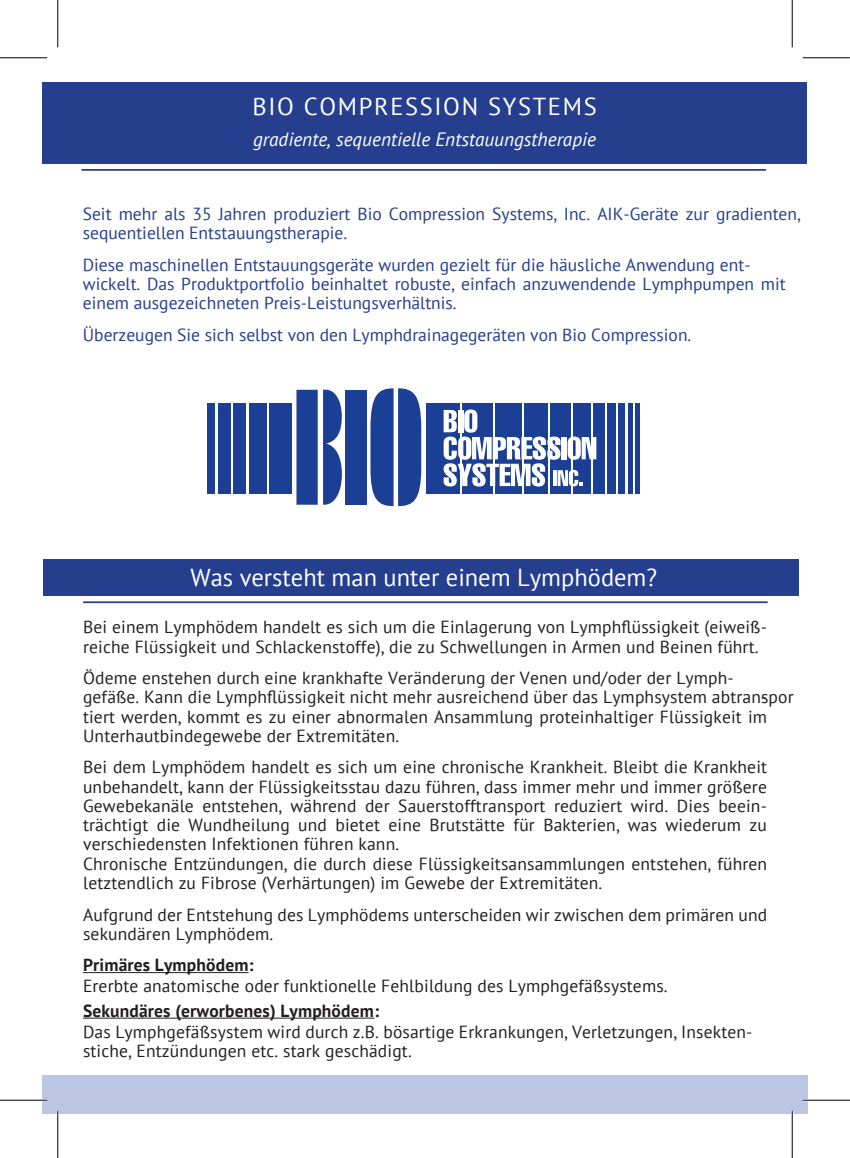
<style>
.page{position:relative;width:850px;height:1158px;background:#fff}
.page>*{position:absolute;margin:0;border:0;box-sizing:border-box;transform-origin:0 0}
.t1{font:24.5px "PT Sans";color:#fff}
.t2{font:24.5px "PT Sans";letter-spacing:.065em;color:#fff}
.t3{font:italic 19.25px "PT Sans";color:#fff}
.t4{font:17.5px/19.2px "PT Sans";letter-spacing:.01em;color:#231f20}
.t5{font:17.5px/19.2px "PT Sans";color:#253f8e}
.t6{font:700 17.5px "PT Sans";letter-spacing:.01em;color:#231f20}
</style>
<div class="page">
<div style="left:43px;top:82px;width:764px;height:81px;background:#253f8e"></div>
<hr style="left:81px;top:169px;width:685px;height:2px;background:#253f8e">
<div style="left:43px;top:559px;width:756px;height:37px;background:#253f8e"></div>
<hr style="left:83px;top:601px;width:684px;height:2px;background:#253f8e">
<hr style="left:83px;top:972px;width:166px;height:1px;background:#231f20">
<hr style="left:83px;top:1017px;width:291px;height:1px;background:#231f20">
<div style="left:207px;top:402px;width:8px;height:91px;background:#1b3f94"></div>
<div style="left:218px;top:402px;width:13px;height:91px;background:#1b3f94"></div>
<div style="left:233px;top:402px;width:13px;height:91px;background:#1b3f94"></div>
<div style="left:249px;top:402px;width:18px;height:91px;background:#1b3f94"></div>
<div style="left:269px;top:402px;width:22px;height:91px;background:#1b3f94"></div>
<div style="left:426px;top:402px;width:33px;height:91px;background:#1b3f94"></div>
<div style="left:462px;top:402px;width:31px;height:91px;background:#1b3f94"></div>
<div style="left:495px;top:402px;width:26px;height:91px;background:#1b3f94"></div>
<div style="left:607px;top:402px;width:9px;height:91px;background:#1b3f94"></div>
<div style="left:618px;top:402px;width:7px;height:91px;background:#1b3f94"></div>
<div style="left:635px;top:402px;width:5px;height:91px;background:#1b3f94"></div>
<div style="left:627px;top:402px;width:5px;height:91px;background:#1b3f94"></div>
<div style="left:593px;top:402px;width:11px;height:91px;background:#1b3f94"></div>
<div style="left:573px;top:402px;width:17px;height:91px;background:#1b3f94"></div>
<div style="left:550px;top:402px;width:20px;height:91px;background:#1b3f94"></div>
<div style="left:524px;top:402px;width:24px;height:91px;background:#1b3f94"></div>
<svg style="left:296px;top:389px;width:46px;height:115px"></svg>
<div style="left:346px;top:390px;width:21px;height:114px;background:#1b3f94"></div>
<svg style="left:370px;top:388px;width:51px;height:118px"></svg>
<svg style="left:443px;top:409px;width:153px;height:77px"></svg>
<div style="left:43px;top:1075px;width:764px;height:38px;background:#bac6e4"></div>
<hr style="left:0;top:1098px;width:47px;height:3px;background:#fff">
<hr style="left:802px;top:1098px;width:48px;height:3px;background:#fff">
<hr style="left:57px;top:1110px;width:2px;height:47px;background:#fff">
<hr style="left:791px;top:1110px;width:2px;height:47px;background:#fff">
<hr style="left:0;top:57px;width:47px;height:1px;background:#000">
<hr style="left:802px;top:57px;width:48px;height:1px;background:#000">
<hr style="left:0;top:1099px;width:47px;height:1px;background:#000">
<hr style="left:802px;top:1099px;width:48px;height:1px;background:#000">
<hr style="left:57px;top:0;width:1px;height:47px;background:#000">
<hr style="left:57px;top:1110px;width:1px;height:47px;background:#000">
<hr style="left:792px;top:0;width:1px;height:47px;background:#000">
<hr style="left:792px;top:1110px;width:1px;height:47px;background:#000">
<h1 class="t2" style="left:252px;top:90px;width:346px">BIO COMPRESSION SYSTEMS</h1>
<p class="t3" style="left:253px;top:127px;width:344px">gradiente, sequentielle Entstauungstherapie</p>
<p class="t5" style="left:83px;top:204px;width:719px">Seit mehr als 35 Jahren produziert Bio Compression Systems, Inc. AIK-Geräte zur gradienten, sequentiellen Entstauungstherapie.</p>
<p class="t5" style="left:83px;top:254px;width:704px">Diese maschinellen Entstauungsgeräte wurden gezielt für die häusliche Anwendung ent&shy;wickelt. Das Produktportfolio beinhaltet robuste, einfach anzuwendende Lymphpumpen mit einem ausgezeichneten Preis-Leistungsverhältnis.</p>
<p class="t5" style="left:83px;top:324px;width:610px">Überzeugen Sie sich selbst von den Lymphdrainagegeräten von Bio Compression.</p>
<h1 class="t1" style="left:190px;top:561px;width:468px">Was versteht man unter einem Lymphödem?</h1>
<p class="t4" style="left:83px;top:617px;width:685px">Bei einem Lymphödem handelt es sich um die Einlagerung von Lymphflüssigkeit (eiweiß&shy;reiche Flüssigkeit und Schlackenstoffe), die zu Schwellungen in Armen und Beinen führt.</p>
<p class="t4" style="left:83px;top:667px;width:706px">Ödeme enstehen durch eine krankhafte Veränderung der Venen und/oder der Lymph&shy;gefäße. Kann die Lymphflüssigkeit nicht mehr ausreichend über das Lymphsystem abtranspo</p>
<p class="t4" style="left:83px;top:687px;width:712px;text-indent:678px">- r tiert werden, kommt es zu einer abnormalen Ansammlung proteinhaltiger Flüssigkeit im<br>Unterhautbindegewebe der Extremitäten.</p>
<p class="t4" style="left:83px;top:757px;width:685px">Bei dem Lymphödem handelt es sich um eine chronische Krankheit. Bleibt die Krankheit unbehandelt, kann der Flüssigkeitsstau dazu führen, dass immer mehr und immer größere Gewebekanäle entstehen, während der Sauerstofftransport reduziert wird. Dies beein&shy;trächtigt die Wundheilung und bietet eine Brutstätte für Bakterien, was wiederum zu verschiedensten Infektionen führen kann.<br>Chronische Entzündungen, die durch diese Flüssigkeitsansammlungen entstehen, führen letztendlich zu Fibrose (Verhärtungen) im Gewebe der Extremitäten.</p>
<p class="t4" style="left:83px;top:904px;width:685px">Aufgrund der Entstehung des Lymphödems unterscheiden wir zwischen dem primären und sekundären Lymphödem.</p>
<p class="t6" style="left:83px;top:953px;width:172px">Primäres Lymphödem:</p>
<p class="t4" style="left:83px;top:975px;width:586px">Ererbte anatomische oder funktionelle Fehlbildung des Lymphgefäßsystems.</p>
<p class="t6" style="left:83px;top:998px;width:297px">Sekundäres (erworbenes) Lymphödem:</p>
<p class="t4" style="left:83px;top:1021px;width:671px">Das Lymphgefäßsystem wird durch z.B. bösartige Erkrankungen, Verletzungen, Insekten&shy;stiche, Entzündungen etc. stark geschädigt.</p>
</div>
